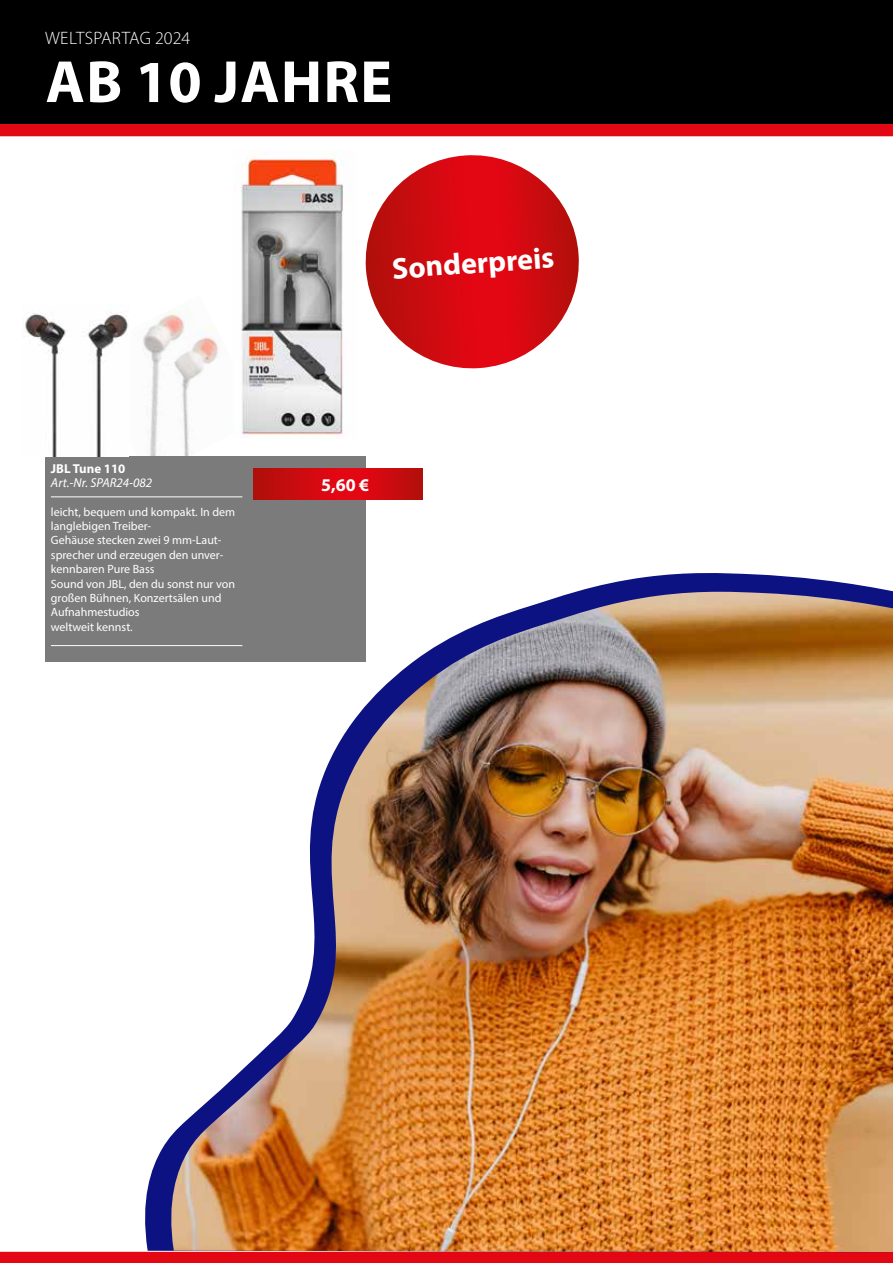
<style>
.page{position:relative;width:893px;height:1263px;background:#fff}
.page>*{position:absolute;margin:0;border:0;box-sizing:border-box;transform-origin:0 0}
.t1{font:700 60px "Myriad Pro";letter-spacing:.02em;color:#fff}
.t2{font:700 30px "Myriad Pro";color:#fff}
.t3{font:300 18px "Myriad Pro";letter-spacing:.01em;color:#fff}
.t4{font:700 18px "Myriad Pro";color:#fff}
.t5{font:italic 12.9px "Myriad Pro";color:#fff}
.t6{font:700 12.9px "Myriad Pro";color:#fff}
.t7{font:12px/14.4px "Myriad Pro";color:#fff}
</style>
<div class="page">
<div style="left:0;top:0;width:893px;height:124px;background:#000"></div>
<div style="left:0;top:124px;width:893px;height:12px;background:#e30613"></div>
<div style="left:0;top:1252px;width:893px;height:11px;background:#e30613"></div>
<img style="left:143px;top:311px;width:77px;height:145px">
<div style="left:45px;top:456px;width:321px;height:206px;background:#7c7b7b"></div>
<hr style="left:51px;top:496px;width:191px;height:1px;background:#fff">
<hr style="left:51px;top:645px;width:191px;height:1px;background:#fff">
<img style="left:234px;top:151px;width:110px;height:284px">
<img style="left:22px;top:312px;width:106px;height:144px">
<svg style="left:253px;top:469px;width:170px;height:30px;background:#cd0a0f"></svg>
<svg style="left:140px;top:573px;width:753px;height:679px"></svg>
<img style="left:166px;top:592px;width:727px;height:660px">
<svg style="left:365px;top:155px;width:214px;height:214px"></svg>
<h3 class="t3" style="left:45px;top:27px;width:147px">WELTSPARTAG 2024</h3>
<h1 class="t1" style="left:46px;top:43px;width:348px">AB 10 JAHRE</h1>
<p class="t6" style="left:51px;top:460px;width:76px">JBL Tune 110</p>
<p class="t5" style="left:51px;top:475px;width:103px">Art.-Nr. SPAR24-082</p>
<p class="t7" style="left:51px;top:504px;width:186px">leicht, bequem und kompakt. In dem langlebigen Treiber-<br>Gehäuse stecken zwei 9 mm-Laut&shy;sprecher und erzeugen den unver&shy;kennbaren Pure Bass<br>Sound von JBL, den du sonst nur von großen Bühnen, Konzertsälen und<br>Aufnahmestudios<br>weltweit kennst.</p>
<h2 class="t2" style="left:391px;top:249px;width:164px;rotate:-4deg">Sonderpreis</h2>
<h3 class="t4" style="left:321px;top:473px;width:50px">5,60 €</h3>
</div>
